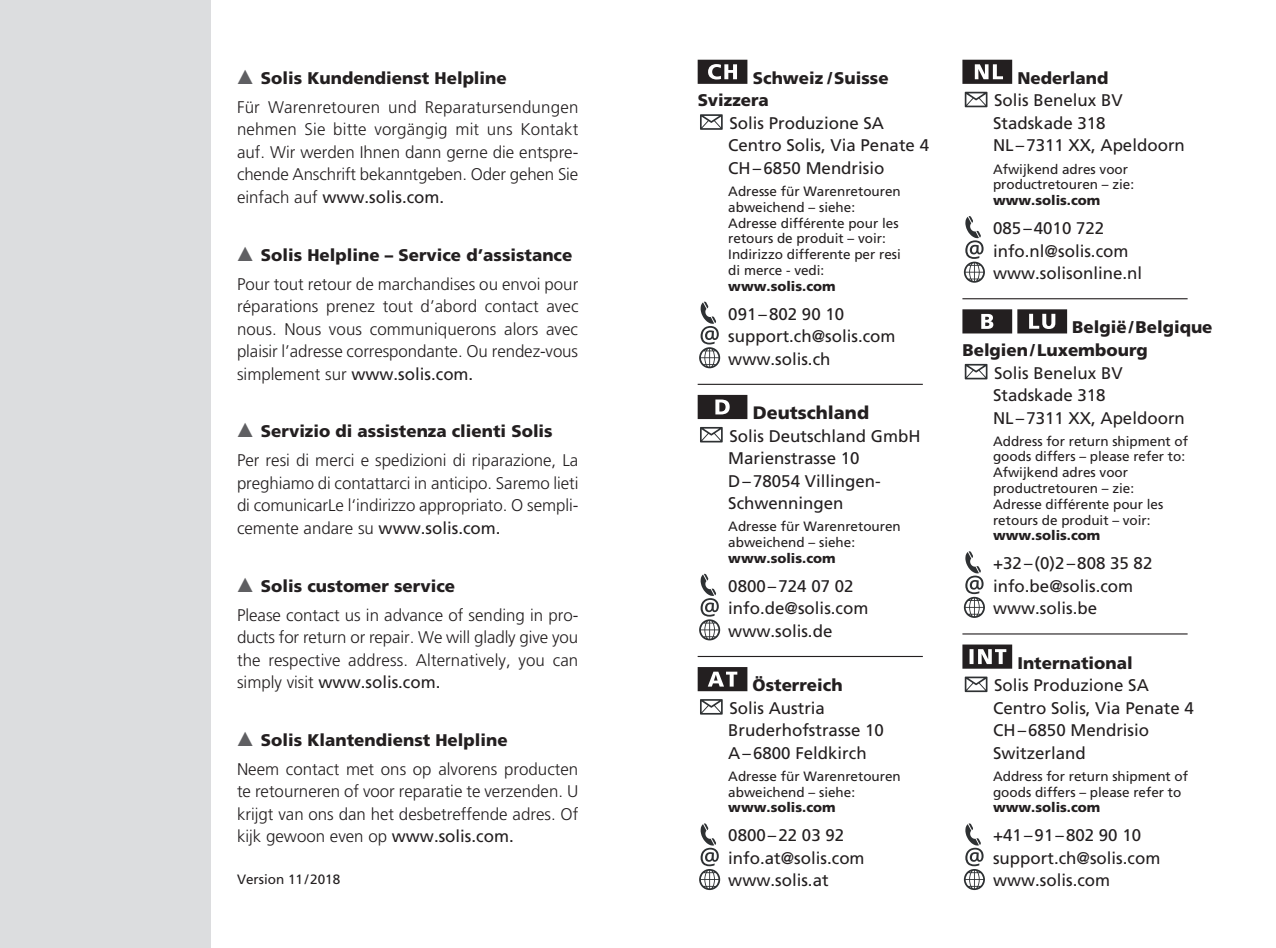
<style>
.page{position:relative;width:1276px;height:948px;background:#fff}
.page>*{position:absolute;margin:0;border:0;box-sizing:border-box;transform-origin:0 0}
.t1{font:900 18px "Frutiger";color:#231f20}
.t2{font:300 16.88px/22.5px "Frutiger";color:#231f20}
.t3{font:16.88px/22.5px "Frutiger";color:#231f20}
.t4{font:900 16.88px/22.5px "Frutiger";color:#231f20}
.t5{font:13.5px/15.8px "Frutiger";color:#231f20}
.t6{font:900 13.5px "Frutiger";color:#231f20}
.s1{color:#5f5f62}
.s2{font-weight:900}
.s3{font-weight:400}
</style>
<div class="page">
<hr style="left:697px;top:383px;width:226px;height:2px;background:#231f20">
<hr style="left:697px;top:655px;width:226px;height:1px;background:#231f20">
<div style="left:699px;top:61px;width:47px;height:22px;background:#231f20"></div>
<div style="left:697px;top:60px;width:50px;height:24px;border:2px solid #231f20"></div>
<svg style="left:708px;top:64px;width:29px;height:15px"></svg>
<svg style="left:700px;top:114px;width:22px;height:16px"></svg>
<svg style="left:699px;top:301px;width:21px;height:67px"></svg>
<div style="left:699px;top:396px;width:47px;height:22px;background:#231f20"></div>
<div style="left:697px;top:395px;width:50px;height:24px;border:2px solid #231f20"></div>
<svg style="left:715px;top:399px;width:14px;height:15px"></svg>
<svg style="left:700px;top:427px;width:22px;height:15px"></svg>
<svg style="left:699px;top:573px;width:21px;height:67px"></svg>
<div style="left:699px;top:668px;width:47px;height:21px;background:#231f20"></div>
<div style="left:697px;top:666px;width:50px;height:25px;border:2px solid #231f20"></div>
<svg style="left:708px;top:671px;width:29px;height:15px"></svg>
<svg style="left:700px;top:699px;width:22px;height:15px"></svg>
<svg style="left:699px;top:823px;width:21px;height:66px"></svg>
<div style="left:0;top:0;width:210px;height:947px;background:#dcdddf"></div>
<hr style="left:962px;top:298px;width:225px;height:1px;background:#231f20">
<hr style="left:962px;top:633px;width:225px;height:1px;background:#231f20">
<div style="left:963px;top:61px;width:48px;height:22px;background:#231f20"></div>
<div style="left:962px;top:60px;width:50px;height:24px;border:2px solid #231f20"></div>
<svg style="left:975px;top:64px;width:28px;height:15px"></svg>
<svg style="left:964px;top:92px;width:23px;height:15px"></svg>
<svg style="left:964px;top:216px;width:21px;height:66px"></svg>
<div style="left:963px;top:310px;width:48px;height:22px;background:#231f20"></div>
<div style="left:962px;top:309px;width:50px;height:24px;border:2px solid #231f20"></div>
<svg style="left:981px;top:314px;width:12px;height:15px"></svg>
<div style="left:1018px;top:310px;width:48px;height:22px;background:#231f20"></div>
<div style="left:1017px;top:309px;width:50px;height:24px;border:2px solid #231f20"></div>
<svg style="left:1029px;top:314px;width:26px;height:15px"></svg>
<svg style="left:964px;top:364px;width:23px;height:15px"></svg>
<svg style="left:964px;top:551px;width:21px;height:66px"></svg>
<div style="left:963px;top:645px;width:48px;height:22px;background:#231f20"></div>
<div style="left:962px;top:644px;width:50px;height:24px;border:2px solid #231f20"></div>
<svg style="left:969px;top:649px;width:37px;height:14px"></svg>
<svg style="left:964px;top:676px;width:23px;height:15px"></svg>
<svg style="left:964px;top:823px;width:21px;height:66px"></svg>
<p class="t2" style="left:237px;top:64px;width:343px;line-height:28.8px"><span class="s1">▲</span> <span class="s2">Solis Kundendienst Helpline<br></span>Für Warenretouren und Reparatursendungen</p>
<p class="t2" style="left:237px;top:118px;width:343px;text-align:justify">nehmen Sie bitte vorgängig mit uns Kontakt auf. Wir werden Ihnen dann gerne die entspre&shy;chende Anschrift bekanntgeben. Oder gehen Sie einfach auf <span class="s3">www.solis.com.</span></p>
<p class="t2" style="left:237px;top:240px;width:343px;line-height:28.8px"><span class="s1">▲</span> <span class="s2">Solis Helpline – Service d’assistance<br></span>Pour tout retour de marchandises ou envoi pour</p>
<p class="t2" style="left:237px;top:295px;width:343px;text-align:justify">réparations prenez tout d’abord contact avec nous. Nous vous communiquerons alors avec plaisir l’adresse correspondante. Ou rendez-vous simplement sur <span class="s3">www.solis.com.</span></p>
<p class="t2" style="left:237px;top:417px;width:343px;line-height:28.8px"><span class="s1">▲</span> <span class="s2">Servizio di assistenza clienti Solis<br></span>Per resi di merci e spedizioni di riparazione, La</p>
<p class="t2" style="left:237px;top:471px;width:343px;text-align:justify">preghiamo di contattarci in anticipo. Saremo lieti di comunicarLe l‘indirizzo appropriato. O sempli&shy;cemente andare su <span class="s3">www.solis.com.</span></p>
<p class="t2" style="left:237px;top:571px;width:343px;line-height:28.8px"><span class="s1">▲</span> <span class="s2">Solis customer service<br></span>Please contact us in advance of sending in pro-</p>
<p class="t2" style="left:237px;top:625px;width:343px;text-align:justify">ducts for return or repair. We will gladly give you the respective address. Alternatively, you can simply visit <span class="s3">www.solis.com.</span></p>
<p class="t2" style="left:237px;top:725px;width:343px;line-height:28.8px"><span class="s1">▲</span> <span class="s2">Solis Klantendienst Helpline<br></span>Neem contact met ons op alvorens producten</p>
<p class="t2" style="left:237px;top:780px;width:343px;text-align:justify">te retourneren of voor reparatie te verzenden. U krijgt van ons dan het desbetreffende adres. Of kijk gewoon even op <span class="s3">www.solis.com.</span></p>
<p class="t5" style="left:237px;top:871px;width:105px">Version 11/2018</p>
<p class="t4" style="left:697px;top:66px;width:192px;text-indent:55px">Schweiz /Suisse<br>Svizzera</p>
<p class="t3" style="left:728px;top:112px;width:202px">Solis Produzione SA<br>Centro Solis, Via Penate 4<br>CH–6850 Mendrisio</p>
<p class="t5" style="left:728px;top:183px;width:174px">Adresse für Warenretouren abweichend – siehe:<br>Adresse différente pour les retours de produit – voir:<br>Indirizzo differente per resi di merce - vedi:</p>
<p class="t6" style="left:728px;top:278px;width:109px">www.solis.com</p>
<p class="t3" style="left:728px;top:302px;width:169px">091–802 90 10 support.ch@solis.com www.solis.ch</p>
<p class="t1" style="left:753px;top:402px;width:118px">Deutschland</p>
<p class="t3" style="left:728px;top:424px;width:194px">Solis Deutschland GmbH<br>Marienstrasse 10<br>D–78054 Villingen-<br>Schwenningen</p>
<p class="t5" style="left:728px;top:518px;width:174px">Adresse für Warenretouren abweichend – siehe:</p>
<p class="t6" style="left:728px;top:549px;width:109px">www.solis.com</p>
<p class="t3" style="left:728px;top:574px;width:142px">0800–724 07 02 info.de@solis.com www.solis.de</p>
<p class="t4" style="left:752px;top:673px;width:91px">Österreich</p>
<p class="t3" style="left:728px;top:696px;width:157px">Solis Austria<br>Bruderhofstrasse 10<br>A–6800 Feldkirch</p>
<p class="t5" style="left:728px;top:768px;width:174px">Adresse für Warenretouren abweichend – siehe:</p>
<p class="t6" style="left:728px;top:799px;width:109px">www.solis.com</p>
<p class="t3" style="left:728px;top:823px;width:138px">0800–22 03 92 info.at@solis.com www.solis.at</p>
<p class="t4" style="left:1017px;top:66px;width:92px">Nederland</p>
<p class="t3" style="left:993px;top:89px;width:193px">Solis Benelux BV<br>Stadskade 318<br>NL –7311 XX, Apeldoorn</p>
<p class="t5" style="left:993px;top:161px;width:143px">Afwijkend adres voor productretouren – zie:</p>
<p class="t6" style="left:993px;top:192px;width:109px">www.solis.com</p>
<p class="t3" style="left:993px;top:217px;width:151px">085–4010 722 info.nl@solis.com www.solisonline.nl</p>
<p class="t4" style="left:962px;top:316px;width:252px;text-indent:110px">België/Belgique<br>Belgien/Luxembourg</p>
<p class="t3" style="left:993px;top:361px;width:193px">Solis Benelux BV<br>Stadskade 318<br>NL –7311 XX, Apeldoorn</p>
<p class="t5" style="left:993px;top:433px;width:197px">Address for return shipment of goods differs – please refer to:<br>Afwijkend adres voor productretouren – zie:<br>Adresse différente pour les retours de produit – voir:</p>
<p class="t6" style="left:993px;top:527px;width:109px">www.solis.com</p>
<p class="t3" style="left:993px;top:551px;width:161px">+32– (0)2–808 35 82 info.be@solis.com www.solis.be</p>
<p class="t4" style="left:1017px;top:651px;width:117px">International</p>
<p class="t3" style="left:993px;top:673px;width:202px">Solis Produzione SA<br>Centro Solis, Via Penate 4<br>CH–6850 Mendrisio<br>Switzerland</p>
<p class="t5" style="left:993px;top:768px;width:197px">Address for return shipment of goods differs – please refer to</p>
<p class="t6" style="left:993px;top:799px;width:109px">www.solis.com</p>
<p class="t3" style="left:993px;top:823px;width:169px">+41–91–802 90 10 support.ch@solis.com www.solis.com</p>
</div>
